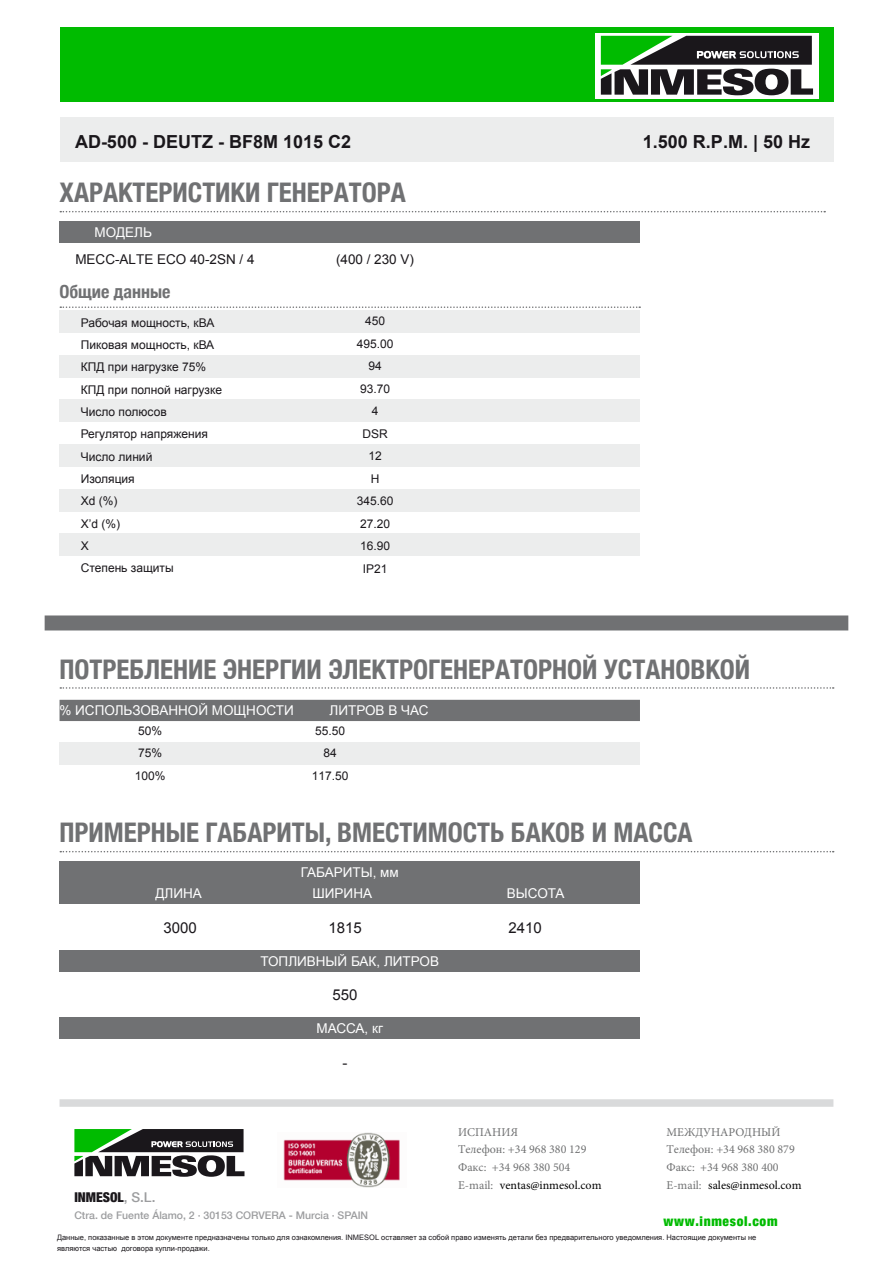
<style>
.page{position:relative;width:893px;height:1263px;background:#fff}
.page>*{position:absolute;margin:0;border:0;box-sizing:border-box;transform-origin:0 0}
.t1{font:700 condensed 27px "Helvetica Neue";color:#707173}
.t2{font:700 18px "Arial";color:#1a171b}
.t3{font:700 condensed 18px "Helvetica Neue";color:#707173}
.t4{font:15px "Arial";color:#1a171b}
.t5{font:13.5px "Arial";color:#fff}
.t6{font:13.5px "Arial";color:#1a171b}
.t7{font:900 condensed 13.5px "Helvetica Neue";letter-spacing:.05em;color:#0b0}
.t8{font:900 condensed 13.5px "Helvetica Neue";color:#1a171b}
.t9{font:12px/22.4px "Arial";color:#1a171b}
.t10{font:12px/17.7px "Minion Pro";color:#707172}
.t11{font:12px/22.5px "Arial";color:#1a171b;text-align:center}
.t12{font:500 10.5px "Helvetica Neue";color:#9c9d9f}
.t13{font:7.5px/11.1px "Arial";color:#1a171b}
.s1{color:#000}
.s2{font-weight:500;font-stretch:normal;color:#9c9d9f}
</style>
<div class="page">
<div style="left:60px;top:28px;width:773px;height:74px;background:#0b0"></div>
<svg style="left:595px;top:33px;width:224px;height:65px;background:#f8faf8"></svg>
<svg style="left:601px;top:36px;width:212px;height:59px;background:#556755"></svg>
<div style="left:60px;top:1099px;width:773px;height:8px;background:#d9dadb"></div>
<svg style="left:74px;top:1129px;width:170px;height:48px"></svg>
<div style="left:60px;top:117px;width:773px;height:45px;background:#eceded"></div>
<div style="left:60px;top:742px;width:580px;height:22px;background:#eceded"></div>
<svg style="left:60px;top:306px;width:580px;height:2px"></svg>
<svg style="left:60px;top:211px;width:765px;height:1px"></svg>
<div style="left:60px;top:221px;width:580px;height:21px;background:#707173"></div>
<div style="left:60px;top:700px;width:580px;height:21px;background:#707173"></div>
<svg style="left:60px;top:851px;width:774px;height:1px"></svg>
<svg style="left:60px;top:687px;width:774px;height:2px"></svg>
<div style="left:60px;top:950px;width:580px;height:22px;background:#707173"></div>
<div style="left:60px;top:1017px;width:580px;height:22px;background:#707173"></div>
<div style="left:60px;top:861px;width:580px;height:21px;background:#707173"></div>
<div style="left:60px;top:882px;width:580px;height:22px;background:#707173"></div>
<div style="left:60px;top:310px;width:580px;height:23px;background:#eceded"></div>
<div style="left:60px;top:355px;width:580px;height:22px;background:#eceded"></div>
<div style="left:60px;top:400px;width:580px;height:22px;background:#eceded"></div>
<div style="left:60px;top:444px;width:580px;height:23px;background:#eceded"></div>
<div style="left:60px;top:489px;width:580px;height:22px;background:#eceded"></div>
<div style="left:60px;top:534px;width:580px;height:22px;background:#eceded"></div>
<div style="left:45px;top:615px;width:803px;height:15px;background:#707173"></div>
<div style="left:223px;top:1131px;width:18px;height:8px;background:#1a171b"></div>
<img style="left:283px;top:1133px;width:117px;height:55px">
<h2 class="t2" style="left:75px;top:130px;width:278px">AD-500 - DEUTZ - BF8M 1015 C2</h2>
<h2 class="t2" style="left:643px;top:130px;width:169px">1.500 R.P.M. | 50 Hz</h2>
<h1 class="t1" style="left:60px;top:176px;width:348px">ХАРАКТЕРИСТИКИ ГЕНЕРАТОРА</h1>
<h3 class="t5" style="left:95px;top:223px;width:59px">МОДЕЛЬ</h3>
<h3 class="t6" style="left:75px;top:250px;width:181px">MECC-ALTE ECO 40-2SN / 4</h3>
<h3 class="t6" style="left:336px;top:250px;width:80px">(400 / 230 V)</h3>
<h2 class="t3" style="left:60px;top:281px;width:112px">Общие данные</h2>
<h3 class="t9" style="left:81px;top:311px;width:143px">Рабочая мощность, кВА<br>Пиковая мощность, кВА<br>КПД при нагрузке 75%<br>КПД при полной нагрузке<br>Число полюсов<br>Регулятор напряжения<br>Число линий<br>Изоляция<br>Xd (%)<br>X’d (%)<br>X<br>Степень защиты</h3>
<h3 class="t11" style="left:357px;top:310px;width:38px">450<br>495.00<br>94<br>93.70<br>4<br>DSR<br>12<br>H<br>345.60<br>27.20<br>16.90<br>IP21</h3>
<h1 class="t1" style="left:60px;top:653px;width:692px">ПОТРЕБЛЕНИЕ ЭНЕРГИИ ЭЛЕКТРОГЕНЕРАТОРНОЙ УСТАНОВКОЙ</h1>
<h3 class="t5" style="left:60px;top:701px;width:236px">% ИСПОЛЬЗОВАННОЙ МОЩНОСТИ</h3>
<h3 class="t5" style="left:330px;top:701px;width:100px">ЛИТРОВ В ЧАС</h3>
<h3 class="t11" style="left:135px;top:719px;width:32px;text-align:left">50%<br>75%<br>100%</h3>
<h3 class="t11" style="left:312px;top:719px;width:38px">55.50<br>84<br>117.50</h3>
<h1 class="t1" style="left:60px;top:816px;width:634px">ПРИМЕРНЫЕ ГАБАРИТЫ, ВМЕСТИМОСТЬ БАКОВ И МАССА</h1>
<h3 class="t5" style="left:301px;top:863px;width:99px">ГАБАРИТЫ, мм</h3>
<h3 class="t5" style="left:155px;top:884px;width:48px">ДЛИНА</h3>
<h3 class="t5" style="left:313px;top:884px;width:61px">ШИРИНА</h3>
<h3 class="t5" style="left:507px;top:884px;width:59px">ВЫСОТА</h3>
<h3 class="t4" style="left:163px;top:918px;width:35px">3000</h3>
<h3 class="t4" style="left:328px;top:918px;width:35px">1815</h3>
<h3 class="t4" style="left:508px;top:918px;width:35px">2410</h3>
<h3 class="t5" style="left:260px;top:952px;width:180px">ТОПЛИВНЫЙ БАК, ЛИТРОВ</h3>
<h3 class="t4" style="left:332px;top:985px;width:27px">550</h3>
<h3 class="t5" style="left:316px;top:1019px;width:68px">МАССА, кг</h3>
<h3 class="t4" style="left:343px;top:1053px;width:6px">-</h3>
<h3 class="t10" style="left:458px;top:1123px;width:145px">ИСПАНИЯ<br>Телефон: +34 968 380 129<br>Факс: +34 968 380 504<br>E-mail: <span class="s1">ventas@inmesol.com</span></h3>
<h3 class="t10" style="left:666px;top:1123px;width:137px">МЕЖДУНАРОДНЫЙ<br>Телефон: +34 968 380 879<br>Факс: +34 968 380 400<br>E-mail: <span class="s1">sales@inmesol.com</span></h3>
<h3 class="t8" style="left:74px;top:1188px;width:82px">INMESOL<span class="s2">, S.L.</span></h3>
<h3 class="t12" style="left:74px;top:1208px;width:295px">Ctra. de Fuente Álamo, 2 · 30153 CORVERA - Murcia · SPAIN</h3>
<h3 class="t7" style="left:663px;top:1213px;width:116px">www.inmesol.com</h3>
<p class="t13" style="left:57px;top:1232px;width:701px">Данные, показанные в этом документе предназначены только для ознакомления. INMESOL оставляет за собой право изменять детали без предварительного уведомления. Настоящие документы не являются частью договора купли-продажи.</p>
</div>
